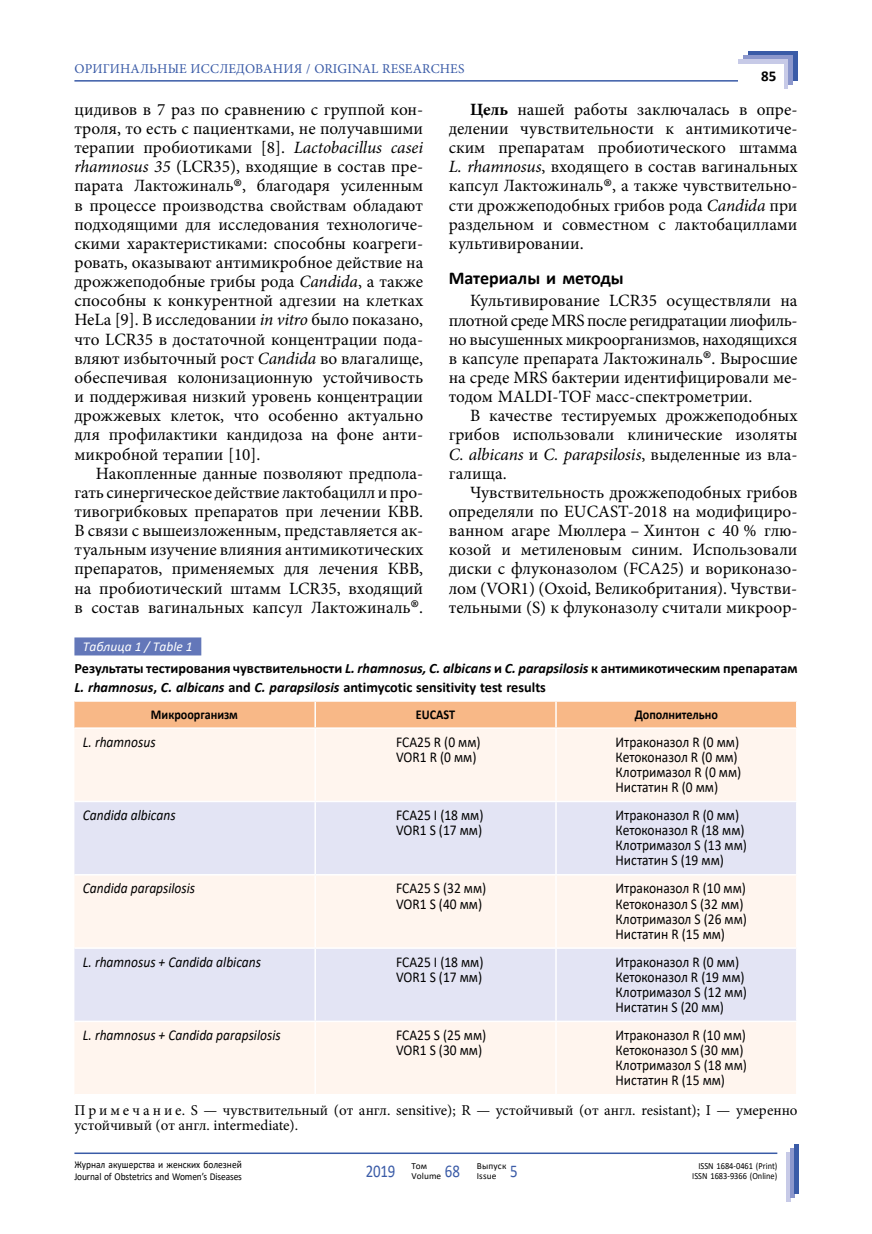
<style>
.page{position:relative;width:872px;height:1234px;background:#fff}
.page>*{position:absolute;margin:0;border:0;box-sizing:border-box;transform-origin:0 0}
.t1{font:700 18px "Calibri";color:#000}
.t2{font:17.25px/19.2px "Minion Pro";color:#000;text-align:justify}
.t3{font:15px/15px "Calibri";color:#000;scale:.9 1}
.t4{font:15px/15px "Minion Pro";color:#000}
.t5{font:italic 15px "Calibri";color:#000;scale:.9 1}
.t6{font:700 15px "Calibri";color:#000}
.t7{font:700 14.25px/18.5px "Calibri";color:#000}
.t8{font:13.5px "Minion Pro";letter-spacing:.01em;color:#3a5ba7}
.t9{font:700 13.5px "Calibri";color:#000;scale:.9 1}
.t10{font:italic 13.5px "Calibri";color:#fff}
.t11{font:10.5px/11.2px "Calibri";letter-spacing:-.01em;color:#000;scale:.9 1}
.t12{font:9.3px/10.5px "Calibri";color:#000;text-align:right;scale:.9 1}
.t13{font:9.3px/10.5px "Calibri";color:#000}
.s1{font-style:italic}
.s2{font-size:27px}
.s3{font-weight:700}
</style>
<div class="page">
<hr style="left:74px;top:1152px;width:703px;height:1px;background:#3a5ba7">
<hr style="left:786px;top:1151px;width:4px;height:50px;background:#c7cae7">
<hr style="left:790px;top:1147px;width:4px;height:50px;background:#8c97cc">
<hr style="left:794px;top:1143px;width:4px;height:50px;background:#3a5ba7">
<div style="left:748px;top:51px;width:49px;height:30px;background:#3a5ba7"></div>
<div style="left:743px;top:55px;width:50px;height:30px;background:#8c97cc"></div>
<div style="left:738px;top:59px;width:50px;height:30px;background:#c7cae7"></div>
<div style="left:733px;top:64px;width:50px;height:30px;background:#fff"></div>
<hr style="left:74px;top:80px;width:664px;height:2px;background:#3a5ba7">
<div style="left:74px;top:637px;width:127px;height:18px;background:#6377b9"></div>
<div style="left:75px;top:729px;width:721px;height:364px;background:#fff5ee"></div>
<svg style="left:74px;top:802px;width:722px;height:218px;background:#ece9f2"></svg>
<hr style="left:74px;top:800px;width:241px;height:2px;background:#fff">
<hr style="left:315px;top:800px;width:241px;height:2px;background:#fff">
<hr style="left:556px;top:800px;width:241px;height:2px;background:#fff">
<hr style="left:74px;top:873px;width:241px;height:2px;background:#fff">
<hr style="left:315px;top:873px;width:241px;height:2px;background:#fff">
<hr style="left:556px;top:873px;width:241px;height:2px;background:#fff">
<hr style="left:74px;top:947px;width:241px;height:1px;background:#fff">
<hr style="left:315px;top:947px;width:241px;height:1px;background:#fff">
<hr style="left:556px;top:947px;width:241px;height:1px;background:#fff">
<hr style="left:74px;top:1020px;width:241px;height:1px;background:#fff">
<hr style="left:315px;top:1020px;width:241px;height:1px;background:#fff">
<hr style="left:556px;top:1020px;width:241px;height:1px;background:#fff">
<div style="left:74px;top:701px;width:723px;height:26px;background:#f8b887"></div>
<hr style="left:555px;top:728px;width:2px;height:72px;background:#fff">
<hr style="left:555px;top:802px;width:2px;height:71px;background:#fff">
<hr style="left:555px;top:875px;width:2px;height:72px;background:#fff">
<hr style="left:555px;top:948px;width:2px;height:72px;background:#fff">
<hr style="left:555px;top:1021px;width:2px;height:72px;background:#fff">
<hr style="left:314px;top:728px;width:2px;height:72px;background:#fff">
<hr style="left:314px;top:802px;width:2px;height:71px;background:#fff">
<hr style="left:314px;top:875px;width:2px;height:72px;background:#fff">
<hr style="left:314px;top:948px;width:2px;height:72px;background:#fff">
<hr style="left:314px;top:1021px;width:2px;height:72px;background:#fff">
<p class="t8" style="left:74px;top:60px;width:391px">Оригинальные исследования / Original researches</p>
<p class="t6" style="left:761px;top:66px;width:17px">85</p>
<p class="t2" style="left:74px;top:100px;width:350px">цидивов в 7 раз по сравнению с группой кон&shy;троля, то есть с пациентками, не получавшими терапии пробиотиками [8]. <span class="s1">Lactobacillus casei rhamnosus 35</span> (LCR35), входящие в состав пре&shy;парата Лактожиналь<span class="s2">®</span>, благодаря усиленным в процессе производства свойствам обладают подходящими для исследования технологиче&shy;скими характеристиками: способны коагреги&shy;ровать, оказывают антимикробное действие на дрожжеподобные грибы рода <span class="s1">Candida</span>, а также способны к конкурентной адгезии на клетках HeLa [9]. В исследовании <span class="s1">in vitro</span> было показано, что LCR35 в достаточной концентрации пода&shy;вляют избыточный рост <span class="s1">Candida</span> во влагалище, обеспечивая колонизационную устойчивость и поддерживая низкий уровень концентрации дрожжевых клеток, что особенно актуально для профилактики кандидоза на фоне анти&shy;микробной терапии [10].</p>
<p class="t2" style="left:74px;top:463px;width:350px;text-indent:21px">Накопленные данные позволяют предпола&shy;гать синергическое действие лактобацилл и про&shy;тивогрибковых препаратов при лечении КВВ .<br>В связи с вышеизложенным, представляется ак&shy;туальным изучение влияния антимикотических препаратов, применяемых для лечения КВВ, на пробиотический штамм LCR35, входящий в состав вагинальных капсул Лактожиналь<span class="s2">®</span>.</p>
<p class="t2" style="left:449px;top:100px;width:350px;text-indent:21px"><span class="s3">Цель</span> нашей работы заключалась в опре&shy;делении чувствительности к антимикотиче&shy;ским препаратам пробиотического штамма <span class="s1">L. rhamnosus</span>, входящего в состав вагинальных капсул Лактожиналь<span class="s2">®</span>, а также чувствительно&shy;сти дрожжеподобных грибов рода <span class="s1">Candida</span> при раздельном и совместном с лактобациллами культивировании.</p>
<p class="t1" style="left:449px;top:265px;width:176px">Материалы и методы</p>
<p class="t2" style="left:449px;top:291px;width:350px;text-indent:21px">Культивирование LCR35 осуществляли на плотной среде MRS после регидратации лиофиль&shy;но высушенных микроорганизмов, находящихся в капсуле препарата Лактожиналь<span class="s2">®</span>. Выросшие на среде MRS бактерии идентифицировали ме&shy;тодом MALDI-TOF масс-спектрометрии.</p>
<p class="t2" style="left:449px;top:406px;width:350px;text-indent:21px">В качестве тестируемых дрожжеподобных грибов использовали клинические изоляты <span class="s1">C. albicans</span> и <span class="s1">C. parapsilosis</span>, выделенные из вла&shy;галища.</p>
<p class="t2" style="left:449px;top:482px;width:350px;text-align:left;text-indent:21px">Чувствительность дрожжеподобных грибов определяли по EUCAST-2018 на модифициро&shy;ванном агаре Мюллера – Хинтон с 40 % глю&shy;козой и метиленовым синим. Использовали диски с флуконазолом (FCA25) и вориконазо&shy;лом (VOR1) (Oxoid, Великобритания). Чувстви&shy;тельными (S) к флуконазолу считали микроор-</p>
<p class="t10" style="left:83px;top:637px;width:111px">Таблица 1 / Table 1</p>
<p class="t7" style="left:74px;top:659px;width:724px">Результаты тестирования чувствительности <span class="s1">L. rhamnosus, С. albicans</span> и <span class="s1">C. parapsilosis</span> к антимикотическим препаратам<br><span class="s1">L. rhamnosus</span>, <span class="s1">C. albicans</span> and <span class="s1">C. parapsilosis</span> antimycotic sensitivity test results</p>
<p class="t9" style="left:151px;top:704px;width:98px">Микроорганизм</p>
<p class="t9" style="left:416px;top:704px;width:45px">EUCAST</p>
<p class="t9" style="left:634px;top:704px;width:94px">Дополнительно</p>
<p class="t5" style="left:83px;top:731px;width:82px">L. rhamnosus</p>
<p class="t3" style="left:396px;top:733px;width:95px">FCA25 R (0 мм)<br>VOR1 R (0 мм)</p>
<p class="t3" style="left:615px;top:733px;width:141px">Итраконазол R (0 мм)<br>Кетоконазол R (0 мм)<br>Клотримазол R (0 мм)<br>Нистатин R (0 мм)</p>
<p class="t5" style="left:83px;top:804px;width:104px">Candida albicans</p>
<p class="t3" style="left:396px;top:807px;width:99px">FCA25 I (18 мм)<br>VOR1 S (17 мм)</p>
<p class="t3" style="left:615px;top:807px;width:147px">Итраконазол R (0 мм)<br>Кетоконазол R (18 мм)<br>Клотримазол S (13 мм)<br>Нистатин S (19 мм)</p>
<p class="t5" style="left:83px;top:877px;width:126px">Candida parapsilosis</p>
<p class="t3" style="left:396px;top:880px;width:102px">FCA25 S (32 мм)<br>VOR1 S (40 мм)</p>
<p class="t3" style="left:615px;top:880px;width:147px">Итраконазол R (10 мм)<br>Кетоконазол S (32 мм)<br>Клотримазол S (26 мм)<br>Нистатин R (15 мм)</p>
<p class="t5" style="left:83px;top:951px;width:199px">L. rhamnosus + Candida albicans</p>
<p class="t3" style="left:396px;top:953px;width:99px">FCA25 I (18 мм)<br>VOR1 S (17 мм)</p>
<p class="t3" style="left:615px;top:953px;width:147px">Итраконазол R (0 мм)<br>Кетоконазол R (19 мм)<br>Клотримазол S (12 мм)<br>Нистатин S (20 мм)</p>
<p class="t5" style="left:83px;top:1024px;width:221px">L. rhamnosus + Candida parapsilosis</p>
<p class="t3" style="left:396px;top:1026px;width:102px">FCA25 S (25 мм)<br>VOR1 S (30 мм)</p>
<p class="t3" style="left:615px;top:1026px;width:147px">Итраконазол R (10 мм)<br>Кетоконазол S (30 мм)<br>Клотримазол S (18 мм)<br>Нистатин R (15 мм)</p>
<p class="t4" style="left:74px;top:1102px;width:724px">П р и м е ч а н и е. S — чувствительный (от англ. sensitive); R — устойчивый (от англ. resistant); I — умеренно устойчивый (от англ. intermediate).</p>
<p class="t11" style="left:74px;top:1158px;width:188px">Журнал акушерства и женских болезней<br>Journal of Obstetrics and Women’s Diseases</p>
<p class="t13" style="left:411px;top:1159px;width:17px">Том</p>
<p class="t13" style="left:366px;top:1159px;width:154px;text-indent:111px">Выпуск<br><sup>2019</sup> Volume <sup>68</sup> Issue <sup>5</sup></p>
<p class="t12" style="left:692px;top:1159px;width:96px">ISSN 1684-0461 (Print)<br>ISSN 1683-9366 (Online)</p>
</div>
